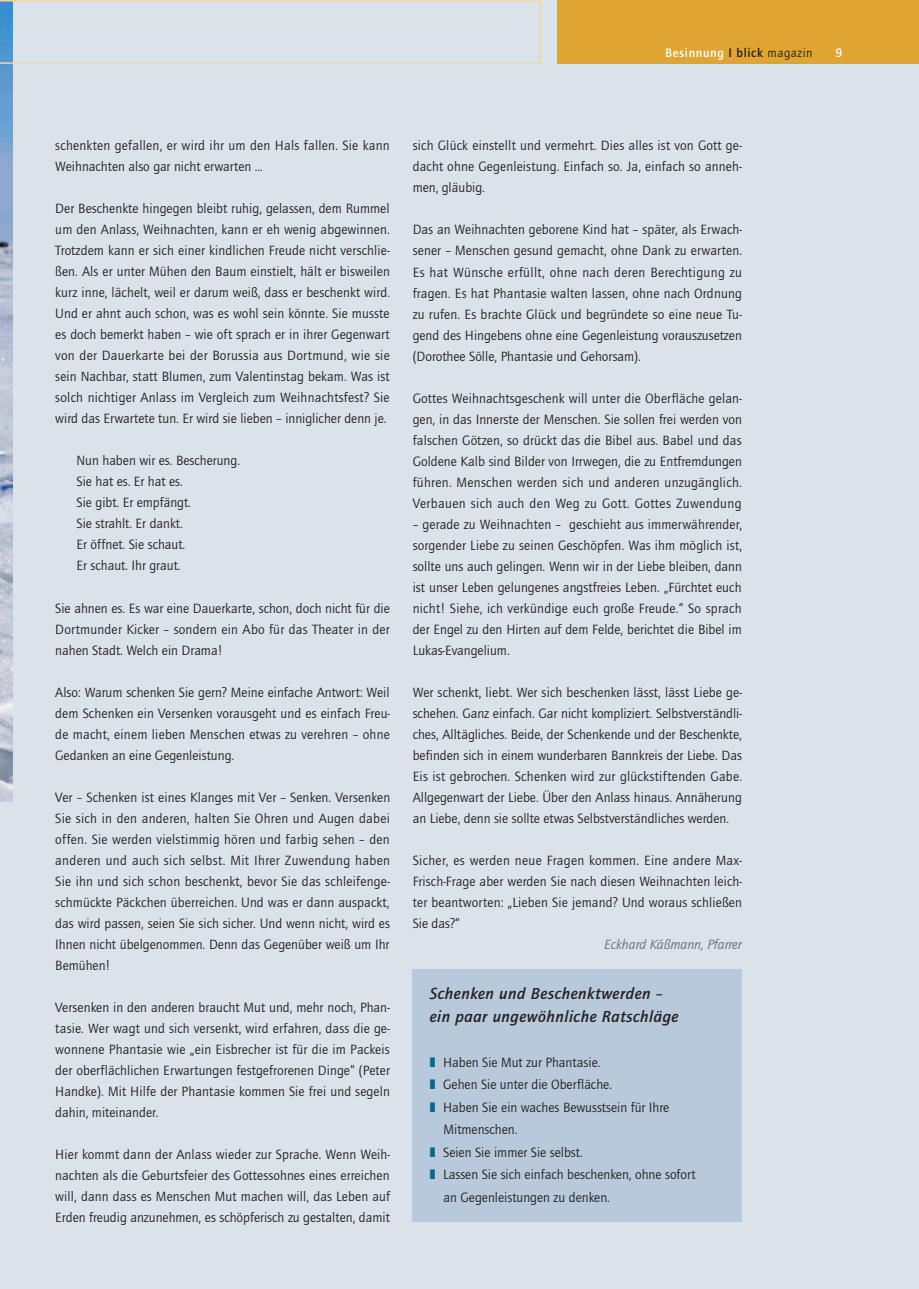
<style>
.page{position:relative;width:919px;height:1289px;background:#fff}
.page>*{position:absolute;margin:0;border:0;box-sizing:border-box;transform-origin:0 0}
.t1{font:italic 700 16.5px/22.5px "Quay Itc T";letter-spacing:.03em;color:#231f20}
.t2{font:13.8px/21px "Quay Itc T";color:#231f20;text-align:justify}
.t3{font:italic 13.8px "Quay Itc T";color:#6c6d70}
.t4{font:700 12.75px "Quay Itc T";letter-spacing:.05em;color:#fff}
.s1{color:#231f20}
.s2{font-weight:400;color:#231f20}
</style>
<div class="page">
<div style="left:0;top:0;width:918px;height:1288px;background:#dae2ea"></div>
<img style="left:0;top:64px;width:13px;height:737px">
<div style="left:558px;top:0;width:360px;height:64px;background:#dfa432"></div>
<svg style="left:0;top:0;width:541px;height:64px"></svg>
<div style="left:412px;top:969px;width:329px;height:252px;background:#b7c9da"></div>
<p class="t4" style="left:665px;top:45px;width:149px">Besinnung <span class="s1">I blick</span> <span class="s2">magazin</span></p>
<p class="t2" style="left:55px;top:135px;width:336px">schenkten gefallen, er wird ihr um den Hals fallen. Sie kann<br>Weihnachten also gar nicht erwarten ...</p>
<p class="t2" style="left:55px;top:198px;width:336px">Der Beschenkte hingegen bleibt ruhig, gelassen, dem Rummel um den Anlass, Weihnachten, kann er eh wenig abgewinnen.<br>Trotzdem kann er sich einer kindlichen Freude nicht verschlie&shy;ßen. Als er unter Mühen den Baum einstielt, hält er bisweilen kurz inne, lächelt, weil er darum weiß, dass er beschenkt wird.<br>Und er ahnt auch schon, was es wohl sein könnte. Sie musste es doch bemerkt haben – wie oft sprach er in ihrer Gegenwart von der Dauerkarte bei der Borussia aus Dortmund, wie sie sein Nachbar, statt Blumen, zum Valentinstag bekam. Was ist solch nichtiger Anlass im Vergleich zum Weihnachtsfest? Sie wird das Erwartete tun. Er wird sie lieben – inniglicher denn je.</p>
<p class="t2" style="left:77px;top:450px;width:165px;text-align:left">Nun haben wir es. Bescherung.<br>Sie hat es. Er hat es.<br>Sie gibt. Er empfängt.<br>Sie strahlt. Er dankt.<br>Er öffnet. Sie schaut.<br>Er schaut. Ihr graut.</p>
<p class="t2" style="left:55px;top:597px;width:336px">Sie ahnen es. Es war eine Dauerkarte, schon, doch nicht für die Dortmunder Kicker – sondern ein Abo für das Theater in der nahen Stadt. Welch ein Drama!</p>
<p class="t2" style="left:55px;top:681px;width:336px">Also: Warum schenken Sie gern? Meine einfache Antwort: Weil dem Schenken ein Versenken vorausgeht und es einfach Freu&shy;de macht, einem lieben Menschen etwas zu verehren – ohne Gedanken an eine Gegenleistung.</p>
<p class="t2" style="left:55px;top:786px;width:336px">Ver – Schenken ist eines Klanges mit Ver – Senken. Versenken Sie sich in den anderen, halten Sie Ohren und Augen dabei offen. Sie werden vielstimmig hören und farbig sehen – den anderen und auch sich selbst. Mit Ihrer Zuwendung haben Sie ihn und sich schon beschenkt, bevor Sie das schleifenge&shy;schmückte Päckchen überreichen. Und was er dann auspackt, das wird passen, seien Sie sich sicher. Und wenn nicht, wird es Ihnen nicht übelgenommen. Denn das Gegenüber weiß um Ihr Bemühen!</p>
<p class="t2" style="left:55px;top:996px;width:336px">Versenken in den anderen braucht Mut und, mehr noch, Phan&shy;tasie. Wer wagt und sich versenkt, wird erfahren, dass die ge&shy;wonnene Phantasie wie „ein Eisbrecher ist für die im Packeis der oberflächlichen Erwartungen festgefrorenen Dinge“ (Peter Handke). Mit Hilfe der Phantasie kommen Sie frei und segeln dahin, miteinander.</p>
<p class="t2" style="left:55px;top:1143px;width:336px">Hier kommt dann der Anlass wieder zur Sprache. Wenn Weih&shy;nachten als die Geburtsfeier des Gottessohnes eines erreichen will, dann dass es Menschen Mut machen will, das Leben auf Erden freudig anzunehmen, es schöpferisch zu gestalten, damit</p>
<p class="t2" style="left:412px;top:135px;width:330px">sich Glück einstellt und vermehrt. Dies alles ist von Gott ge&shy;dacht ohne Gegenleistung. Einfach so. Ja, einfach so anneh&shy;men, gläubig.</p>
<p class="t2" style="left:412px;top:219px;width:331px">Das an Weihnachten geborene Kind hat – später, als Erwach&shy;sener – Menschen gesund gemacht, ohne Dank zu erwarten.<br>Es hat Wünsche erfüllt, ohne nach deren Berechtigung zu fragen. Es hat Phantasie walten lassen, ohne nach Ordnung zu rufen. Es brachte Glück und begründete so eine neue Tu&shy;gend des Hingebens ohne eine Gegenleistung vorauszusetzen (Dorothee Sölle, Phantasie und Gehorsam).</p>
<p class="t2" style="left:412px;top:387px;width:331px">Gottes Weihnachtsgeschenk will unter die Oberfläche gelan&shy;gen, in das Innerste der Menschen. Sie sollen frei werden von falschen Götzen, so drückt das die Bibel aus. Babel und das Goldene Kalb sind Bilder von Irrwegen, die zu Entfremdungen führen. Menschen werden sich und anderen unzugänglich.<br>Verbauen sich auch den Weg zu Gott. Gottes Zuwendung</p>
<p class="t2" style="left:412px;top:513px;width:331px">– gerade zu Weihnachten – geschieht aus immerwährender, sorgender Liebe zu seinen Geschöpfen. Was ihm möglich ist, sollte uns auch gelingen. Wenn wir in der Liebe bleiben, dann ist unser Leben gelungenes angstfreies Leben. „Fürchtet euch nicht! Siehe, ich verkündige euch große Freude.“ So sprach der Engel zu den Hirten auf dem Felde, berichtet die Bibel im Lukas-Evangelium.</p>
<p class="t2" style="left:412px;top:681px;width:331px">Wer schenkt, liebt. Wer sich beschenken lässt, lässt Liebe ge&shy;schehen. Ganz einfach. Gar nicht kompliziert. Selbstverständli&shy;ches, Alltägliches. Beide, der Schenkende und der Beschenkte, befinden sich in einem wunderbaren Bannkreis der Liebe. Das Eis ist gebrochen. Schenken wird zur glückstiftenden Gabe.<br>Allgegenwart der Liebe. Über den Anlass hinaus. Annäherung an Liebe, denn sie sollte etwas Selbstverständliches werden.</p>
<p class="t2" style="left:412px;top:849px;width:331px">Sicher, es werden neue Fragen kommen. Eine andere Max-Frisch-Frage aber werden Sie nach diesen Weihnachten leich&shy;ter beantworten: „Lieben Sie jemand? Und woraus schließen Sie das?“</p>
<p class="t3" style="left:604px;top:936px;width:139px">Eckhard Käßmann, Pfarrer</p>
<p class="t1" style="left:429px;top:982px;width:250px">Schenken und Beschenktwerden – ein paar ungewöhnliche Ratschläge</p>
<p class="t2" style="left:443px;top:1050px;width:254px;line-height:22.5px;text-align:left">Haben Sie Mut zur Phantasie.<br>Gehen Sie unter die Oberfläche.<br>Haben Sie ein waches Bewusstsein für Ihre<br>Mitmenschen.<br>Seien Sie immer Sie selbst.<br>Lassen Sie sich einfach beschenken, ohne sofort an Gegenleistungen zu denken.</p>
</div>
